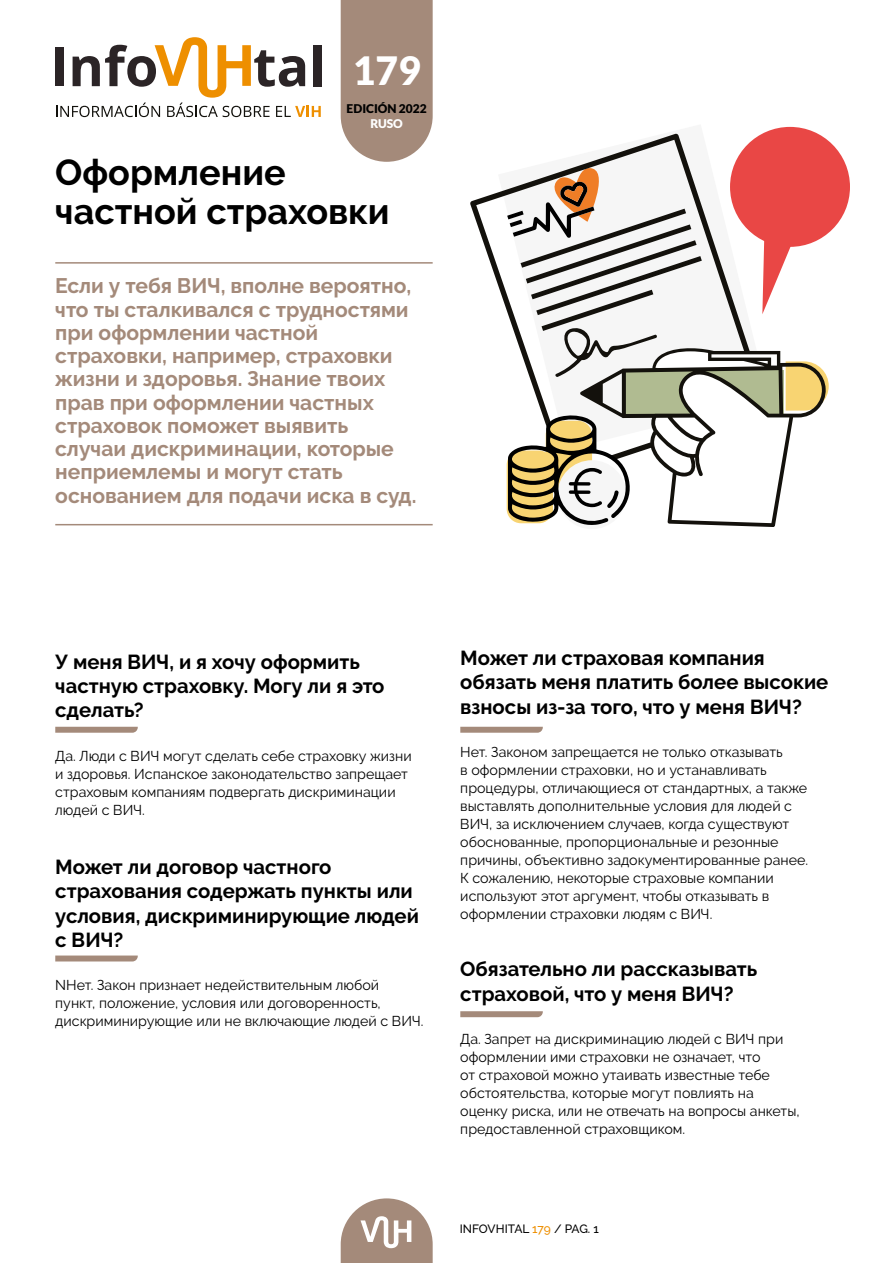
<style>
.page{position:relative;width:893px;height:1263px;background:#fff}
.page>*{position:absolute;margin:0;border:0;box-sizing:border-box;transform-origin:0 0}
.t1{font:900 39px "Lato";color:#fff}
.t2{font:700 36px/39px "Raleway";color:#000}
.t3{font:700 21px/23.2px "Raleway";color:#a48a7a}
.t4{font:700 20.25px/24.3px "Raleway";color:#000}
.t5{font:14.25px/18px "Raleway";color:#000}
.t6{font:500 12px "Raleway";color:#000}
.t7{font:900 12px "Lato";color:#000}
.t8{font:900 12px "Lato";color:#fff}
.s1{color:#ee8f00}
</style>
<div class="page">
<div style="left:55px;top:48px;width:8px;height:38px;background:#2b2426"></div>
<div style="left:313px;top:45px;width:9px;height:41px;background:#2b2426"></div>
<svg style="left:56px;top:37px;width:265px;height:80px"></svg>
<svg style="left:341px;top:1198px;width:92px;height:65px"></svg>
<hr style="left:55px;top:262px;width:378px;height:2px;background:#a48a7a">
<hr style="left:55px;top:524px;width:378px;height:1px;background:#a48a7a">
<svg style="left:341px;top:0;width:92px;height:162px;background:#a99182"></svg>
<svg style="left:55px;top:727px;width:83px;height:6px"></svg>
<svg style="left:460px;top:727px;width:83px;height:6px"></svg>
<svg style="left:460px;top:1011px;width:83px;height:6px"></svg>
<svg style="left:55px;top:955px;width:83px;height:6px"></svg>
<svg style="left:470px;top:134px;width:281px;height:177px"></svg>
<div style="left:730px;top:127px;width:120px;height:120px;background:#e94745;border-radius:50%"></div>
<svg style="left:507px;top:165px;width:322px;height:362px"></svg>
<h1 class="t1" style="left:353px;top:48px;width:69px">179</h1>
<p class="t7" style="left:347px;top:102px;width:82px">EDICIÓN 2022</p>
<p class="t8" style="left:370px;top:116px;width:34px">RUSO</p>
<h2 class="t2" style="left:55px;top:153px;width:336px">Оформление частной страховки</h2>
<p class="t3" style="left:55px;top:274px;width:363px">Если у тебя ВИЧ, вполне вероятно, что ты сталкивался с трудностями при оформлении частной страховки, например, страховки жизни и здоровья. Знание твоих прав при оформлении частных страховок поможет выявить случаи дискриминации, которые неприемлемы и могут стать основанием для подачи иска в суд.</p>
<h3 class="t4" style="left:55px;top:649px;width:331px">У меня ВИЧ, и я хочу оформить частную страховку. Могу ли я это сделать?</h3>
<p class="t5" style="left:55px;top:747px;width:358px">Да. Люди с ВИЧ могут сделать себе страховку жизни и здоровья. Испанское законодательство запрещает страховым компаниям подвергать дискриминации людей с ВИЧ.</p>
<h3 class="t4" style="left:55px;top:855px;width:365px">Может ли договор частного страхования содержать пункты или условия, дискриминирующие людей с ВИЧ?</h3>
<p class="t5" style="left:55px;top:976px;width:370px">NНет. Закон признает недействительным любой<br>пункт, положение, условия или договоренность, дискриминирующие или не включающие людей с ВИЧ.</p>
<h3 class="t4" style="left:460px;top:646px;width:370px">Может ли страховая компания обязать меня платить более высокие взносы из-за того, что у меня ВИЧ?</h3>
<p class="t5" style="left:460px;top:743px;width:349px">Нет. Законом запрещается не только отказывать<br>в оформлении страховки, но и устанавливать процедуры, отличающиеся от стандартных, а также выставлять дополнительные условия для людей с ВИЧ, за исключением случаев, когда существуют обоснованные, пропорциональные и резонные причины, объективно задокументированные ранее.<br>К сожалению, некоторые страховые компании используют этот аргумент, чтобы отказывать в оформлении страховки людям с ВИЧ.</p>
<h3 class="t4" style="left:460px;top:957px;width:299px">Обязательно ли рассказывать страховой, что у меня ВИЧ?</h3>
<p class="t5" style="left:460px;top:1030px;width:341px">Да. Запрет на дискриминацию людей с ВИЧ при оформлении ими страховки не означает, что<br>от страховой можно утаивать известные тебе обстоятельства, которые могут повлиять на оценку риска, или не отвечать на вопросы анкеты, предоставленной страховщиком.</p>
<p class="t6" style="left:460px;top:1221px;width:141px">INFOVHITAL <span class="s1">179</span> / PAG. 1</p>
</div>
